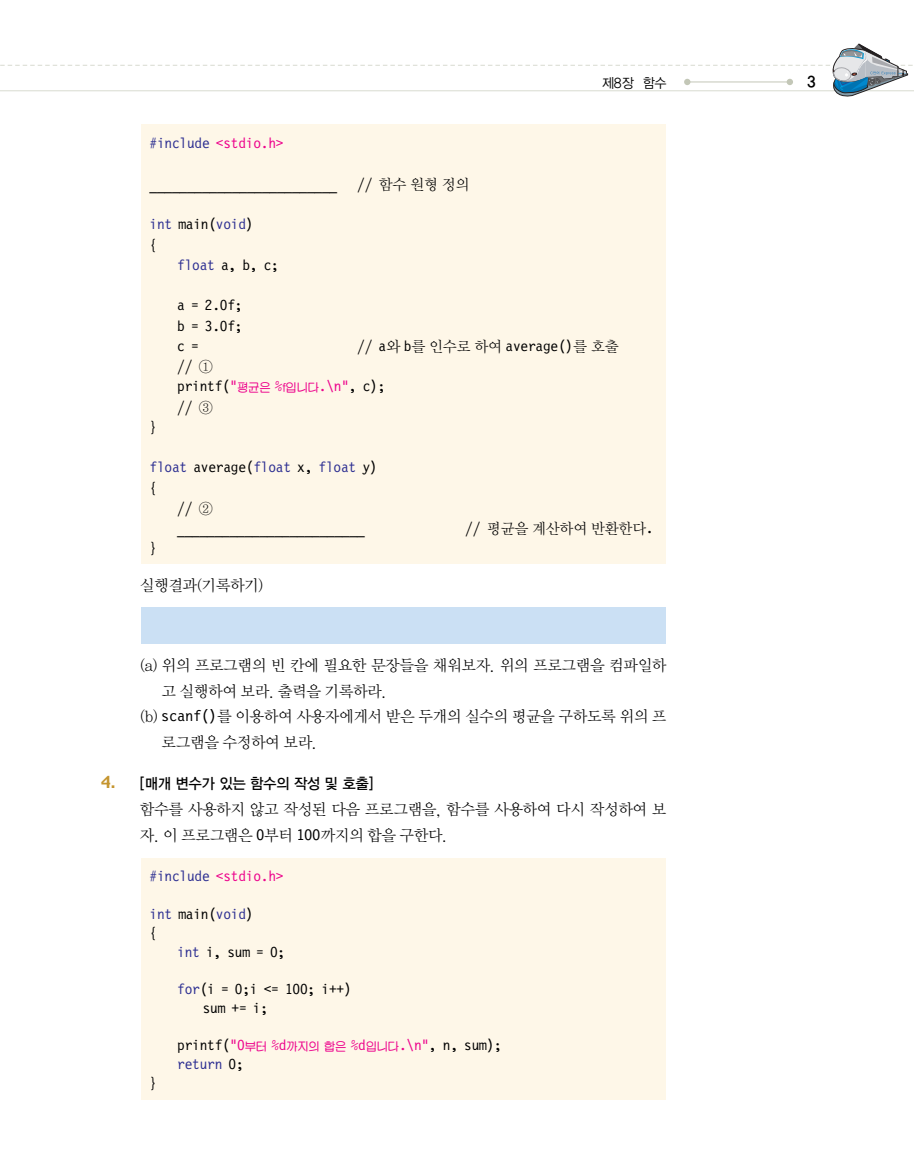
<style>
.page{position:relative;width:914px;height:1169px;background:#fff}
.page>*{position:absolute;margin:0;border:0;box-sizing:border-box;transform-origin:0 0}
.t1{font:15.75px/26px "Y Mj O12";letter-spacing:-.08em;color:#000}
.t2{font:15px/20.2px "Letter Gothic 12 Pitch BT";letter-spacing:-.015em;color:#000}
.t3{font:15px/18.8px "Letter Gothic 12 Pitch BT";letter-spacing:-.015em;color:#2e3092}
.t4{font:15px "Letter Gothic 12 Pitch BT";letter-spacing:-.015em;color:#ed028c}
.t5{font:15px "Y Mj O12";letter-spacing:-.065em;color:#000}
.t6{font:15px "YGO13";letter-spacing:-.09em;color:#000;scale:.95 1}
.t7{font:15px "YGO14";color:#000;scale:.95 1}
.t8{font:13.5px "YGO12";color:#000;scale:.95 1}
.s1{color:#2e3092}
.s2{font-family:"Letter Gothic 12 Pitch BT"}
.s3{color:#000}
.s4{font-family:"Y Mj O12"}
.s5{color:#ed028c}
.s6{font-family:"J Cna RUDE";font-size:12px;color:#ed028c}
.s7{font-family:"Charcoal";font-size:16.5px;color:#c5952f}
</style>
<div class="page">
<div style="left:141px;top:858px;width:524px;height:242px;background:#fef7e8"></div>
<div style="left:141px;top:607px;width:524px;height:36px;background:#cbe0f4"></div>
<div style="left:141px;top:125px;width:524px;height:439px;background:#fef7e8"></div>
<svg style="left:0;top:43px;width:914px;height:54px"></svg>
<p class="t4" style="left:149px;top:138px;width:136px"><span class="s1">#include</span> &lt;stdio.h&gt;</p>
<p class="t2" style="left:149px;top:175px;width:189px">_________________________</p>
<p class="t5" style="left:357px;top:177px;width:114px"><span class="s2">//</span> 함수 원형 정의</p>
<p class="t8" style="left:601px;top:77px;width:70px">제8장 함수</p>
<p class="t7" style="left:806px;top:74px;width:11px">3</p>
<p class="t3" style="left:149px;top:215px;width:105px;line-height:20.2px">int <span class="s3">main(</span>void<span class="s3">) {</span></p>
<p class="t2" style="left:177px;top:256px;width:103px"><span class="s1">float</span> a, b, c;</p>
<p class="t2" style="left:177px;top:296px;width:67px;text-align:justify">a = 2.0f; b = 3.0f; c =</p>
<p class="t2" style="left:357px;top:337px;width:263px">// a<span class="s4">와</span> b<span class="s4">를 인수로 하여</span> average()<span class="s4">를 호출</span></p>
<p class="t2" style="left:177px;top:357px;width:210px">// <span class="s4">①<br></span>printf(<span class="s5">"</span><span class="s6">평균은</span> <span class="s5">%</span><span class="s6">f입니다</span><span class="s5">.\n"</span>, c); // <span class="s4">③</span></p>
<p class="t2" style="left:149px;top:418px;width:9px">}</p>
<p class="t3" style="left:149px;top:459px;width:229px">float <span class="s3">average(</span>float <span class="s3">x,</span> float <span class="s3">y)</span></p>
<p class="t2" style="left:149px;top:478px;width:9px">{</p>
<p class="t2" style="left:177px;top:499px;width:38px">// <span class="s4">②</span></p>
<p class="t2" style="left:177px;top:519px;width:189px">_________________________</p>
<p class="t2" style="left:149px;top:539px;width:9px">}</p>
<p class="t1" style="left:139px;top:573px;width:126px">실행결과(기록하기)</p>
<p class="t5" style="left:465px;top:522px;width:190px"><span class="s2">//</span> 평균을 계산하여 반환한다<span class="s2">.</span></p>
<p class="t1" style="left:139px;top:653px;width:529px">(a) 위의 프로그램의 빈 칸에 필요한 문장들을 채워보자. 위의 프로그램을 컴파일하</p>
<p class="t1" style="left:161px;top:678px;width:228px">고 실행하여 보라. 출력을 기록하라.</p>
<p class="t1" style="left:139px;top:704px;width:529px">(b) <span class="s2">scanf()</span>를 이용하여 사용자에게서 받은 두개의 실수의 평균을 구하도록 위의 프</p>
<p class="t1" style="left:161px;top:730px;width:158px">로그램을 수정하여 보라.</p>
<p class="t6" style="left:101px;top:776px;width:288px"><span class="s7">4.</span> [매개 변수가 있는 함수의 작성 및 호출]</p>
<p class="t1" style="left:139px;top:797px;width:529px">함수를 사용하지 않고 작성된 다음 프로그램을, 함수를 사용하여 다시 작성하여 보 자. 이 프로그램은 <span class="s2">0</span>부터 <span class="s2">100</span>까지의 합을 구한다.</p>
<p class="t4" style="left:149px;top:871px;width:136px"><span class="s1">#include</span> &lt;stdio.h&gt;</p>
<p class="t3" style="left:149px;top:905px;width:105px">int <span class="s3">main(</span>void<span class="s3">) {</span></p>
<p class="t2" style="left:177px;top:942px;width:110px"><span class="s1">int</span> i, sum = 0;</p>
<p class="t2" style="left:203px;top:980px;width:150px;line-height:18.8px;text-indent:-25px"><span class="s1">for</span>(i = 0;i &lt;= 100; i++) sum += i;</p>
<p class="t2" style="left:177px;top:1037px;width:326px;line-height:18.8px">printf(<span class="s5">"0</span><span class="s6">부터</span> <span class="s5">%d</span><span class="s6">까지의 합은</span> <span class="s5">%d</span><span class="s6">입니다</span><span class="s5">.\n"</span>, n, sum); <span class="s1">return</span> 0;</p>
<p class="t2" style="left:149px;top:1073px;width:9px">}</p>
</div>
